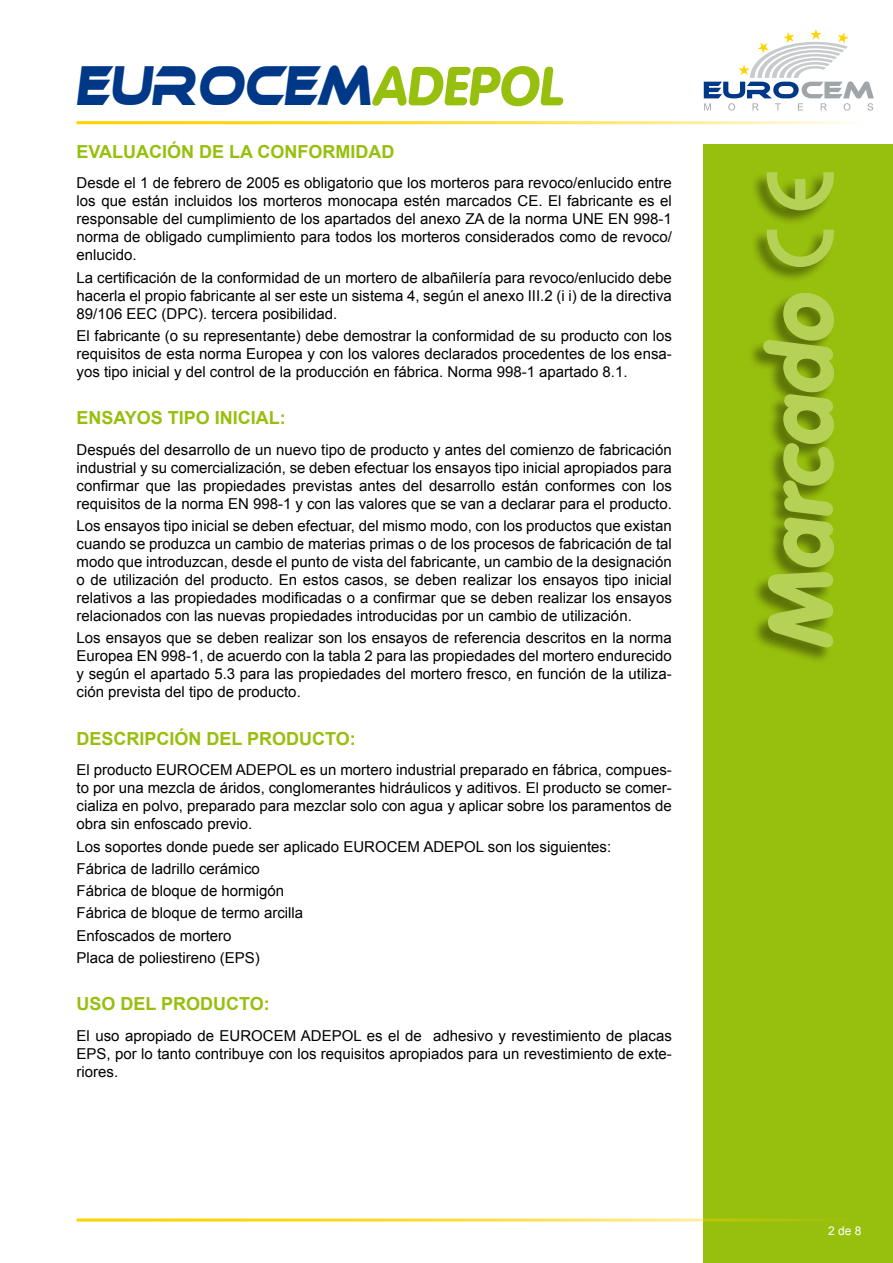
<style>
.page{position:relative;width:893px;height:1263px;background:#fff}
.page>*{position:absolute;margin:0;border:0;box-sizing:border-box;transform-origin:0 0}
.t1{font:900 90px "VAG Rounded Std";color:#b6d256}
.t2{font:54px "Ethnocentric";color:#003888;scale:.75 1}
.t3{font:700 18px "Arial";color:#97bf0d}
.t4{font:15px/18px "Arial";color:#000;text-align:justify}
.t5{font:12px "Arial";color:#fff}
.s1{font-family:"VAG Rounded Std";font-weight:900;color:#97bf0d}
</style>
<div class="page">
<div style="left:704px;top:145px;width:189px;height:1118px;background:#97bf0d"></div>
<hr style="left:77px;top:1218px;width:816px;height:3px;background:#ffd300">
<hr style="left:77px;top:121px;width:816px;height:3px;background:#ffd300">
<div style="left:747px;top:293px;width:86px;height:371px;background:#000;opacity:.4"></div>
<svg style="left:704px;top:29px;width:170px;height:82px"></svg>
<div style="left:750px;top:172px;width:84px;height:112px;background:#000;opacity:.4"></div>
<svg style="left:767px;top:172px;width:67px;height:95px"></svg>
<h2 class="t2" style="left:77px;top:58px;width:660px">EUROCEM<span class="s1">ADEPOL</span></h2>
<p class="t3" style="left:77px;top:139px;width:319px">EVALUACIÓN DE LA CONFORMIDAD</p>
<p class="t4" style="left:77px;top:174px;width:597px">Desde el 1 de febrero de 2005 es obligatorio que los morteros para revoco/enlucido entre los que están incluidos los morteros monocapa estén marcados CE. El fabricante es el responsable del cumplimiento de los apartados del anexo ZA de la norma UNE EN 998-1 norma de obligado cumplimiento para todos los morteros considerados como de revoco/ enlucido.</p>
<p class="t4" style="left:77px;top:269px;width:597px">La certificación de la conformidad de un mortero de albañilería para revoco/enlucido debe hacerla el propio fabricante al ser este un sistema 4, según el anexo III.2 (i i) de la directiva 89/106 EEC (DPC). tercera posibilidad.</p>
<p class="t4" style="left:77px;top:327px;width:597px">El fabricante (o su representante) debe demostrar la conformidad de su producto con los requisitos de esta norma Europea y con los valores declarados procedentes de los ensa&shy;yos tipo inicial y del control de la producción en fábrica. Norma 998-1 apartado 8.1.</p>
<p class="t3" style="left:77px;top:406px;width:211px">ENSAYOS TIPO INICIAL:</p>
<p class="t4" style="left:77px;top:441px;width:597px">Después del desarrollo de un nuevo tipo de producto y antes del comienzo de fabricación industrial y su comercialización, se deben efectuar los ensayos tipo inicial apropiados para confirmar que las propiedades previstas antes del desarrollo están conformes con los requisitos de la norma EN 998-1 y con las valores que se van a declarar para el producto.</p>
<p class="t4" style="left:77px;top:517px;width:597px">Los ensayos tipo inicial se deben efectuar, del mismo modo, con los productos que existan cuando se produzca un cambio de materias primas o de los procesos de fabricación de tal modo que introduzcan, desde el punto de vista del fabricante, un cambio de la designación o de utilización del producto. En estos casos, se deben realizar los ensayos tipo inicial relativos a las propiedades modificadas o a confirmar que se deben realizar los ensayos relacionados con las nuevas propiedades introducidas por un cambio de utilización.</p>
<p class="t4" style="left:77px;top:629px;width:597px">Los ensayos que se deben realizar son los ensayos de referencia descritos en la norma Europea EN 998-1, de acuerdo con la tabla 2 para las propiedades del mortero endurecido y según el apartado 5.3 para las propiedades del mortero fresco, en función de la utiliza&shy;ción prevista del tipo de producto.</p>
<p class="t3" style="left:77px;top:726px;width:281px">DESCRIPCIÓN DEL PRODUCTO:</p>
<p class="t4" style="left:77px;top:761px;width:597px">El producto EUROCEM ADEPOL es un mortero industrial preparado en fábrica, compues&shy;to por una mezcla de áridos, conglomerantes hidráulicos y aditivos. El producto se comer&shy;cializa en polvo, preparado para mezclar solo con agua y aplicar sobre los paramentos de obra sin enfoscado previo.</p>
<p class="t4" style="left:77px;top:835px;width:536px;line-height:22.2px;text-align:left">Los soportes donde puede ser aplicado EUROCEM ADEPOL son los siguientes:<br>Fábrica de ladrillo cerámico<br>Fábrica de bloque de hormigón<br>Fábrica de bloque de termo arcilla<br>Enfoscados de mortero<br>Placa de poliestireno (EPS)</p>
<p class="t3" style="left:77px;top:992px;width:195px">USO DEL PRODUCTO:</p>
<p class="t4" style="left:77px;top:1026px;width:597px">El uso apropiado de EUROCEM ADEPOL es el de adhesivo y revestimiento de placas EPS, por lo tanto contribuye con los requisitos apropiados para un revestimiento de exte&shy;riores.</p>
<h1 class="t1" style="left:746px;top:650px;width:371px;rotate:-90deg">Marcado</h1>
<p class="t5" style="left:828px;top:1223px;width:35px">2 de 8</p>
</div>
